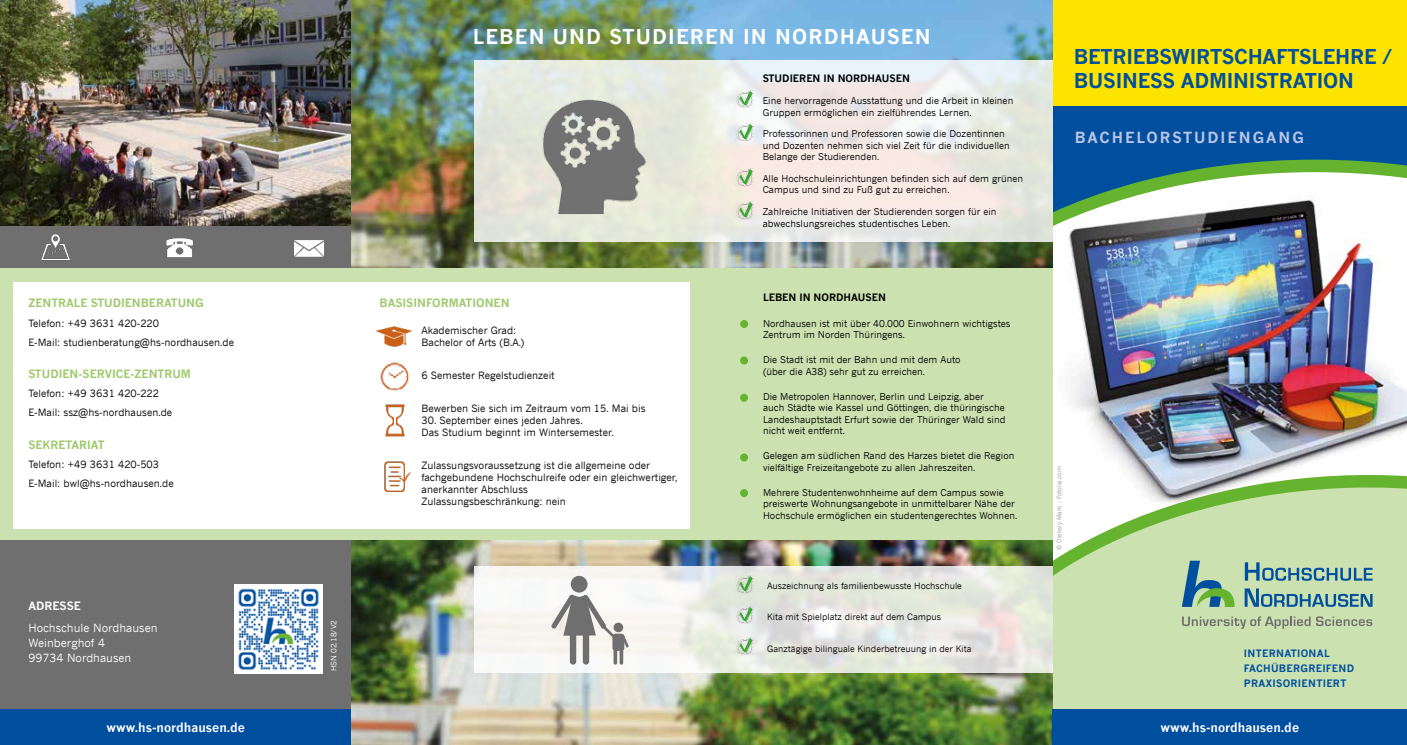
<style>
.page{position:relative;width:1407px;height:745px;background:#fff}
.page>*{position:absolute;margin:0;border:0;box-sizing:border-box;transform-origin:0 0}
.t1{font:700 20px/24px "News Gothic";letter-spacing:-.01em;color:#004f9f}
.t2{font:700 20px "News Gothic";letter-spacing:.06em;color:#fff}
.t3{font:700 15px "News Gothic";letter-spacing:.13em;color:#bcc4e5}
.t4{font:700 12.5px "News Gothic";color:#fff}
.t5{font:700 11.25px "News Gothic";color:#9fc96d}
.t6{font:11.25px/15px "News Gothic";color:#fff}
.t7{font:700 11.25px "News Gothic";color:#fff}
.t8{font:10px/12px "News Gothic";color:#000}
.t9{font:700 10px/15px "News Gothic";letter-spacing:.03em;color:#004f9f}
.t10{font:700 10px "News Gothic";color:#000}
.t11{font:9.38px/11.2px "News Gothic";color:#000}
.t12{font:8.75px "News Gothic";color:#000}
.t13{font:7.5px "News Gothic";color:#fff}
.t14{font:6.25px "News Gothic";color:#9d9d9c}
</style>
<div class="page">
<div style="left:1052px;top:0;width:355px;height:106px;background:#fce400"></div>
<div style="left:1052px;top:106px;width:355px;height:140px;background:#004f9f"></div>
<img style="left:1052px;top:159px;width:355px;height:303px">
<svg style="left:1052px;top:462px;width:355px;height:247px;background:#cadfb2"></svg>
<img style="left:351px;top:0;width:701px;height:744px">
<div style="left:0;top:538px;width:351px;height:182px;background:#706f6f"></div>
<div style="left:0;top:225px;width:351px;height:45px;background:#706f6f"></div>
<div style="left:0;top:709px;width:351px;height:35px;background:#004f9f"></div>
<div style="left:1052px;top:709px;width:355px;height:35px;background:#004f9f"></div>
<svg style="left:1182px;top:560px;width:52px;height:46px;background:#7ead99"></svg>
<svg style="left:1182px;top:616px;width:128px;height:12px;background:#b0bf9c"></svg>
<svg style="left:1316px;top:616px;width:56px;height:9px"></svg>
<svg style="left:1245px;top:562px;width:127px;height:18px;background:#8bb2aa"></svg>
<svg style="left:1244px;top:588px;width:128px;height:18px;background:#84ada9"></svg>
<img style="left:234px;top:584px;width:89px;height:88px">
<div style="left:0;top:268px;width:1052px;height:271px;background:#cce1b0"></div>
<div style="left:13px;top:282px;width:677px;height:246px;background:#fff"></div>
<svg style="left:474px;top:60px;width:578px;height:181px;background:#ebe9e3"></svg>
<img style="left:533px;top:92px;width:117px;height:130px">
<img style="left:735px;top:90px;width:18px;height:18px">
<img style="left:735px;top:123px;width:18px;height:18px">
<img style="left:735px;top:169px;width:18px;height:17px">
<img style="left:735px;top:201px;width:18px;height:18px">
<svg style="left:474px;top:565px;width:578px;height:106px"></svg>
<div style="left:613px;top:622px;width:10px;height:10px;background:#706f6f;border-radius:50%"></div>
<div style="left:571px;top:575px;width:16px;height:17px;background:#706f6f;border-radius:50%"></div>
<div style="left:612px;top:633px;width:12px;height:17px;background:#706f6f;border-radius:3px"></div>
<div style="left:570px;top:631px;width:6px;height:33px;background:#706f6f;border-radius:3px"></div>
<div style="left:583px;top:631px;width:6px;height:33px;background:#706f6f;border-radius:3px"></div>
<svg style="left:613px;top:647px;width:4px;height:17px"></svg>
<svg style="left:619px;top:647px;width:4px;height:17px"></svg>
<svg style="left:623px;top:634px;width:6px;height:13px"></svg>
<svg style="left:551px;top:594px;width:64px;height:43px"></svg>
<img style="left:735px;top:575px;width:18px;height:17px">
<img style="left:735px;top:606px;width:18px;height:17px">
<img style="left:735px;top:637px;width:18px;height:17px">
<img style="left:41px;top:234px;width:29px;height:27px">
<img style="left:166px;top:238px;width:28px;height:20px">
<img style="left:294px;top:240px;width:30px;height:17px">
<img style="left:376px;top:326px;width:36px;height:21px">
<img style="left:380px;top:362px;width:30px;height:29px">
<img style="left:385px;top:404px;width:20px;height:32px">
<img style="left:384px;top:461px;width:27px;height:30px">
<img style="left:0;top:0;width:351px;height:225px">
<div style="left:740px;top:320px;width:8px;height:8px;background:#65b32e;border-radius:50%"></div>
<div style="left:740px;top:356px;width:8px;height:8px;background:#65b32e;border-radius:50%"></div>
<div style="left:740px;top:393px;width:8px;height:8px;background:#65b32e;border-radius:50%"></div>
<div style="left:740px;top:453px;width:8px;height:8px;background:#65b32e;border-radius:50%"></div>
<svg style="left:740px;top:488px;width:8px;height:8px"></svg>
<p class="t5" style="left:28px;top:296px;width:177px">ZENTRALE STUDIENBERATUNG</p>
<p class="t8" style="left:28px;top:313px;width:207px;line-height:19.1px">Telefon: +49 3631 420-220<br>E-Mail: studienberatung@hs-nordhausen.de</p>
<p class="t5" style="left:28px;top:367px;width:164px">STUDIEN-SERVICE-ZENTRUM</p>
<p class="t8" style="left:28px;top:384px;width:145px;line-height:19.1px">Telefon: +49 3631 420-222<br>E-Mail: ssz@hs-nordhausen.de</p>
<p class="t5" style="left:28px;top:437px;width:78px">SEKRETARIAT</p>
<p class="t8" style="left:28px;top:454px;width:147px;line-height:19.1px">Telefon: +49 3631 420-503<br>E-Mail: bwl@hs-nordhausen.de</p>
<p class="t7" style="left:28px;top:598px;width:54px">ADRESSE</p>
<p class="t6" style="left:28px;top:619px;width:131px">Hochschule Nordhausen<br>Weinberghof 4<br>99734 Nordhausen</p>
<h3 class="t4" style="left:106px;top:719px;width:140px">www.hs-nordhausen.de</h3>
<p class="t13" style="left:329px;top:671px;width:53px;rotate:-90deg">HSN 02.18/V2</p>
<h1 class="t2" style="left:473px;top:23px;width:459px">LEBEN UND STUDIEREN IN NORDHAUSEN</h1>
<p class="t5" style="left:380px;top:296px;width:131px">BASISINFORMATIONEN</p>
<p class="t8" style="left:421px;top:324px;width:104px">Akademischer Grad:<br>Bachelor of Arts (B.A.)</p>
<p class="t8" style="left:421px;top:369px;width:135px">6 Semester Regelstudienzeit</p>
<p class="t8" style="left:421px;top:402px;width:225px">Bewerben Sie sich im Zeitraum vom 15. Mai bis</p>
<p class="t8" style="left:421px;top:414px;width:194px">30. September eines jeden Jahres.<br>Das Studium beginnt im Wintersemester.</p>
<p class="t8" style="left:421px;top:459px;width:257px">Zulassungsvoraussetzung ist die allgemeine oder fachgebundene Hochschulreife oder ein gleichwertiger, anerkannter Abschluss<br>Zulassungsbeschränkung: nein</p>
<p class="t10" style="left:763px;top:72px;width:149px">STUDIEREN IN NORDHAUSEN</p>
<p class="t11" style="left:763px;top:95px;width:252px">Eine hervorragende Ausstattung und die Arbeit in kleinen<br>Gruppen ermöglichen ein zielführendes Lernen.</p>
<p class="t11" style="left:763px;top:128px;width:249px">Professorinnen und Professoren sowie die Dozentinnen und Dozenten nehmen sich viel Zeit für die individuellen<br>Belange der Studierenden.</p>
<p class="t11" style="left:763px;top:172px;width:262px">Alle Hochschuleinrichtungen befinden sich auf dem grünen<br>Campus und sind zu Fuß gut zu erreichen.</p>
<p class="t11" style="left:763px;top:205px;width:235px;line-height:12px">Zahlreiche Initiativen der Studierenden sorgen für ein abwechslungsreiches studentisches Leben.</p>
<p class="t10" style="left:763px;top:291px;width:124px">LEBEN IN NORDHAUSEN</p>
<p class="t11" style="left:763px;top:317px;width:249px">Nordhausen ist mit über 40.000 Einwohnern wichtigstes<br>Zentrum im Norden Thüringens.</p>
<p class="t11" style="left:763px;top:354px;width:199px">Die Stadt ist mit der Bahn und mit dem Auto (über die A38) sehr gut zu erreichen.</p>
<p class="t11" style="left:763px;top:390px;width:244px">Die Metropolen Hannover, Berlin und Leipzig, aber auch Städte wie Kassel und Göttingen, die thüringische Landeshauptstadt Erfurt sowie der Thüringer Wald sind nicht weit entfernt.</p>
<p class="t11" style="left:763px;top:450px;width:253px">Gelegen am südlichen Rand des Harzes bietet die Region vielfältige Freizeitangebote zu allen Jahreszeiten.</p>
<p class="t11" style="left:763px;top:486px;width:256px">Mehrere Studentenwohnheime auf dem Campus sowie preiswerte Wohnungsangebote in unmittelbarer Nähe der<br>Hochschule ermöglichen ein studentengerechtes Wohnen.</p>
<p class="t12" style="left:767px;top:580px;width:196px">Auszeichnung als familienbewusste Hochschule</p>
<p class="t12" style="left:767px;top:611px;width:175px">Kita mit Spielplatz direkt auf dem Campus</p>
<p class="t12" style="left:767px;top:643px;width:206px">Ganztägige bilinguale Kinderbetreuung in der Kita</p>
<h1 class="t1" style="left:1074px;top:45px;width:320px">BETRIEBSWIRTSCHAFTSLEHRE /<br>BUSINESS ADMINISTRATION</h1>
<h2 class="t3" style="left:1075px;top:127px;width:230px">BACHELORSTUDIENGANG</h2>
<p class="t14" style="left:1055px;top:549px;width:85px;rotate:-90deg">© Oleksiy Mark - Fotolia.com</p>
<p class="t9" style="left:1244px;top:645px;width:112px">INTERNATIONAL<br>FACHÜBERGREIFEND<br>PRAXISORIENTIERT</p>
<h3 class="t4" style="left:1160px;top:719px;width:140px">www.hs-nordhausen.de</h3>
</div>
